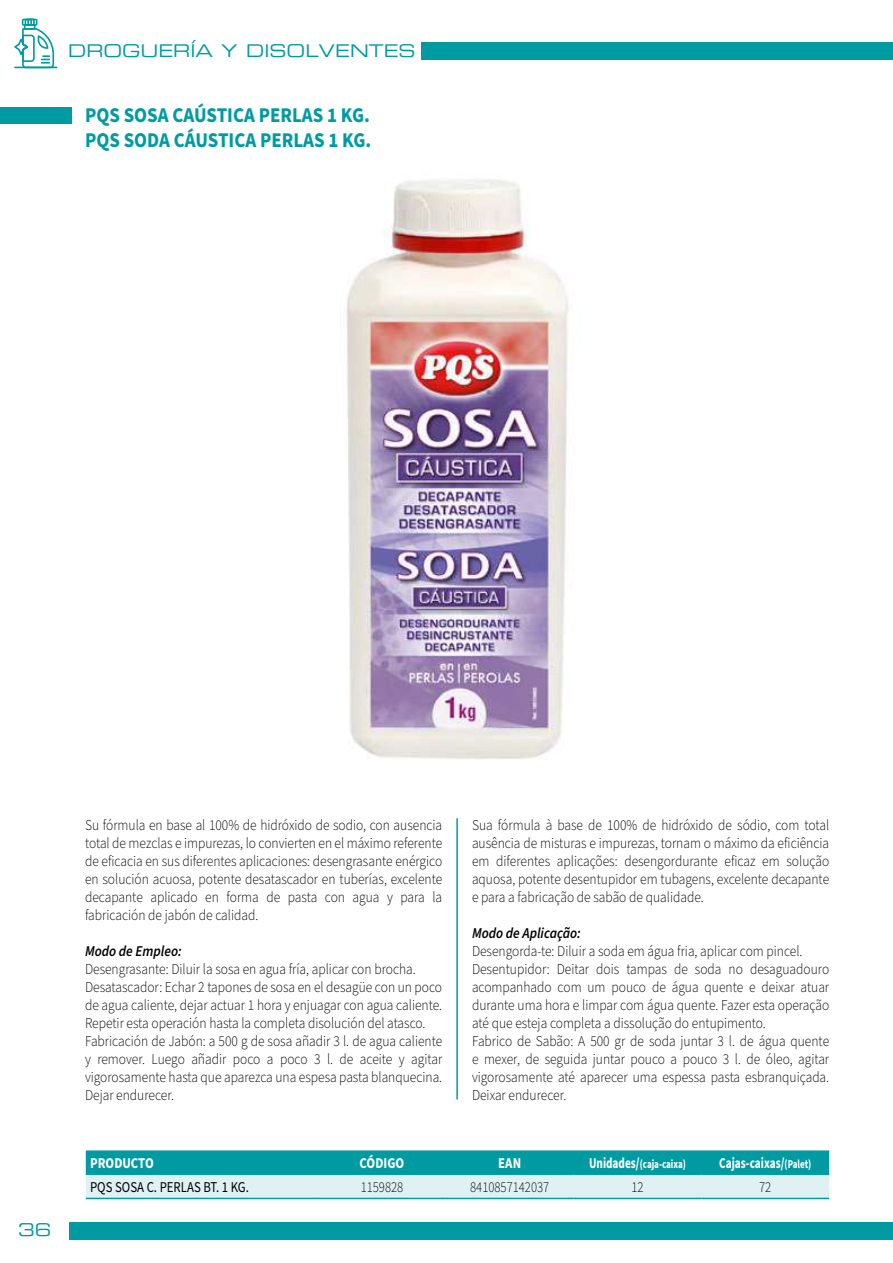
<style>
.page{position:relative;width:893px;height:1263px;background:#fff}
.page>*{position:absolute;margin:0;border:0;box-sizing:border-box;transform-origin:0 0}
.t1{font:700 21px/25.2px "Source Sans Pro";color:#009ba2;scale:.9 1}
.t2{font:17.25px "Eurostile Extended Two";color:#009ba2}
.t3{font:300 15px/18px "Source Sans Pro";color:#000;text-align:justify;scale:.9 1}
.t4{font:italic 600 15px "Source Sans Pro";color:#000;scale:.9 1}
.t5{font:300 15px "Source Sans Pro";color:#000;scale:.85 1}
.t6{font:15px "Source Sans Pro";color:#000;scale:.85 1}
.t7{font:700 15px "Source Sans Pro";color:#fff;scale:.75 1}
.t8{font:700 15px "Source Sans Pro";color:#fff;scale:.85 1}
.t9{font:700 12px "Source Sans Pro";color:#fff;scale:.75 1}
.s1{font-size:15px}
.s2{font-size:12px}
</style>
<div class="page">
<div style="left:0;top:107px;width:71px;height:16px;background:#009ba2"></div>
<div style="left:69px;top:1222px;width:824px;height:17px;background:#009ba2"></div>
<div style="left:422px;top:42px;width:471px;height:18px;background:#009ba2"></div>
<hr style="left:14px;top:67px;width:43px;height:1px;background:#009ba2">
<svg style="left:14px;top:19px;width:40px;height:49px"></svg>
<svg style="left:86px;top:1150px;width:743px;height:48px;background:#6ec5c9"></svg>
<hr style="left:574px;top:1174px;width:127px;height:1px;background:#009ba2">
<hr style="left:701px;top:1174px;width:128px;height:1px;background:#009ba2">
<hr style="left:86px;top:1174px;width:232px;height:1px;background:#009ba2">
<hr style="left:318px;top:1174px;width:128px;height:1px;background:#009ba2">
<hr style="left:446px;top:1174px;width:128px;height:1px;background:#009ba2">
<hr style="left:86px;top:1198px;width:232px;height:1px;background:#009ba2">
<hr style="left:318px;top:1198px;width:128px;height:1px;background:#009ba2">
<hr style="left:446px;top:1198px;width:128px;height:1px;background:#009ba2">
<hr style="left:574px;top:1198px;width:127px;height:1px;background:#009ba2">
<hr style="left:701px;top:1198px;width:128px;height:1px;background:#009ba2">
<hr style="left:456px;top:818px;width:2px;height:281px;background:#009ba2">
<img style="left:346px;top:180px;width:223px;height:580px">
<p class="t2" style="left:68px;top:39px;width:349px">DROGUERÍA Y DISOLVENTES</p>
<h1 class="t1" style="left:85px;top:103px;width:320px">PQS SOSA CAÚSTICA PERLAS 1 KG.<br>PQS SODA CÁUSTICA PERLAS 1 KG.</h1>
<p class="t2" style="left:18px;top:1218px;width:35px">36</p>
<p class="t3" style="left:85px;top:816px;width:398px">Su fórmula en base al 100% de hidróxido de sodio, con ausencia total de mezclas e impurezas, lo convierten en el máximo referente de eficacia en sus diferentes aplicaciones: desengrasante enérgico en solución acuosa, potente desatascador en tuberías, excelente decapante aplicado en forma de pasta con agua y para la fabricación de jabón de calidad.</p>
<p class="t4" style="left:85px;top:940px;width:109px">Modo de Empleo:</p>
<p class="t3" style="left:85px;top:960px;width:398px;text-align:left">Desengrasante: Diluir la sosa en agua fría, aplicar con brocha.<br>Desatascador: Echar 2 tapones de sosa en el desagüe con un poco de agua caliente, dejar actuar 1 hora y enjuagar con agua caliente.<br>Repetir esta operación hasta la completa disolución del atasco.<br>Fabricación de Jabón: a 500 g de sosa añadir 3 l. de agua caliente y remover. Luego añadir poco a poco 3 l. de aceite y agitar vigorosamente hasta que aparezca una espesa pasta blanquecina.<br>Dejar endurecer.</p>
<p class="t3" style="left:472px;top:816px;width:398px">Sua fórmula à base de 100% de hidróxido de sódio, com total ausência de misturas e impurezas, tornam o máximo da eficiência em diferentes aplicações: desengordurante eficaz em solução aquosa, potente desentupidor em tubagens, excelente decapante e para a fabricação de sabão de qualidade.</p>
<p class="t4" style="left:472px;top:922px;width:123px">Modo de Aplicação:</p>
<p class="t3" style="left:472px;top:942px;width:398px;text-align:left">Desengorda-te: Diluir a soda em água fria, aplicar com pincel.<br>Desentupidor: Deitar dois tampas de soda no desaguadouro acompanhado com um pouco de água quente e deixar atuar durante uma hora e limpar com água quente. Fazer esta operação até que esteja completa a dissolução do entupimento.<br>Fabrico de Sabão: A 500 gr de soda juntar 3 l. de água quente e mexer, de seguida juntar pouco a pouco 3 l. de óleo, agitar vigorosamente até aparecer uma espessa pasta esbranquiçada.<br>Deixar endurecer.</p>
<p class="t8" style="left:90px;top:1153px;width:76px">PRODUCTO</p>
<p class="t8" style="left:360px;top:1153px;width:54px">CÓDIGO</p>
<p class="t8" style="left:498px;top:1153px;width:28px">EAN</p>
<p class="t9" style="left:589px;top:1156px;width:131px"><span class="s1">Unidades/</span>(caja-caixa)</p>
<p class="t7" style="left:719px;top:1153px;width:124px">Cajas-caixas/<span class="s2">(Palet)</span></p>
<p class="t6" style="left:90px;top:1177px;width:188px">PQS SOSA C. PERLAS BT. 1 KG.</p>
<p class="t5" style="left:361px;top:1177px;width:52px">1159828</p>
<p class="t5" style="left:470px;top:1177px;width:95px">8410857142037</p>
<p class="t5" style="left:631px;top:1177px;width:16px">12</p>
<p class="t5" style="left:759px;top:1177px;width:16px">72</p>
</div>
